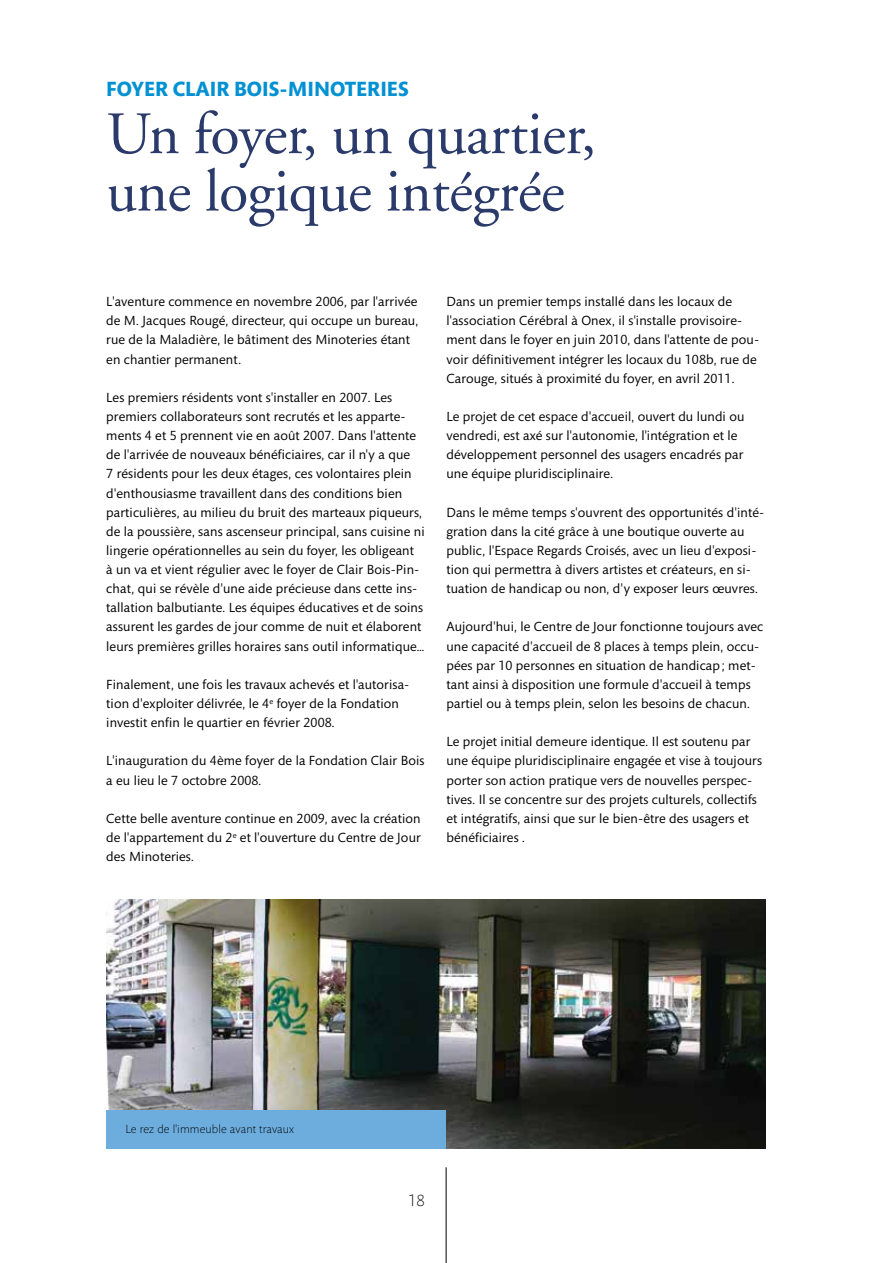
<style>
.page{position:relative;width:893px;height:1263px;background:#fff}
.page>*{position:absolute;margin:0;border:0;box-sizing:border-box;transform-origin:0 0}
.t1{font:60px/57.4px "Adobe Garamond";letter-spacing:-.01em;color:#2a3a6b}
.t2{font:700 21px "Mundo Sans Std";color:#0091d3}
.t3{font:300 16.5px "Mundo Sans Std";color:#000}
.t4{font:13.5px/19.2px "Mundo Sans Std";letter-spacing:.01em;color:#000}
.t5{font:300 12px "Mundo Sans Std";letter-spacing:.01em;color:#000}
</style>
<div class="page">
<hr style="left:446px;top:1167px;width:1px;height:96px;background:#000">
<img style="left:106px;top:899px;width:659px;height:249px">
<div style="left:106px;top:1110px;width:340px;height:38px;background:#6dadde"></div>
<h2 class="t2" style="left:106px;top:77px;width:304px">FOYER CLAIR BOIS-MINOTERIES</h2>
<h1 class="t1" style="left:106px;top:107px;width:491px">Un foyer, un quartier, une logique intégrée</h1>
<p class="t4" style="left:106px;top:292px;width:313px">L'aventure commence en novembre 2006, par l'arrivée de M. Jacques Rougé, directeur, qui occupe un bureau, rue de la Maladière, le bâtiment des Minoteries étant en chantier permanent.</p>
<p class="t4" style="left:106px;top:388px;width:320px">Les premiers résidents vont s'installer en 2007. Les premiers collaborateurs sont recrutés et les apparte&shy;ments 4 et 5 prennent vie en août 2007. Dans l'attente de l'arrivée de nouveaux bénéficiaires, car il n'y a que<br>7 résidents pour les deux étages, ces volontaires plein d'enthousiasme travaillent dans des conditions bien particulières, au milieu du bruit des marteaux piqueurs, de la poussière, sans ascenseur principal, sans cuisine ni lingerie opérationnelles au sein du foyer, les obligeant<br>à un va et vient régulier avec le foyer de Clair Bois-Pin&shy;chat, qui se révèle d'une aide précieuse dans cette ins&shy;tallation balbutiante. Les équipes éducatives et de soins assurent les gardes de jour comme de nuit et élaborent leurs premières grilles horaires sans outil informatique…</p>
<p class="t4" style="left:106px;top:675px;width:305px">Finalement, une fois les travaux achevés et l'autorisa&shy;tion d'exploiter délivrée, le 4<sup>e</sup> foyer de la Fondation investit enfin le quartier en février 2008.</p>
<p class="t4" style="left:106px;top:752px;width:320px">L'inauguration du 4ème foyer de la Fondation Clair Bois a eu lieu le 7 octobre 2008.</p>
<p class="t4" style="left:106px;top:809px;width:316px;text-align:justify">Cette belle aventure continue en 2009, avec la création de l'appartement du 2<sup>e</sup> et l'ouverture du Centre de Jour des Minoteries.</p>
<p class="t4" style="left:446px;top:292px;width:314px">Dans un premier temps installé dans les locaux de l'association Cérébral à Onex, il s'installe provisoire&shy;ment dans le foyer en juin 2010, dans l'attente de pou&shy;voir définitivement intégrer les locaux du 108b, rue de Carouge, situés à proximité du foyer, en avril 2011.</p>
<p class="t4" style="left:446px;top:407px;width:299px">Le projet de cet espace d'accueil, ouvert du lundi ou vendredi, est axé sur l'autonomie, l'intégration et le développement personnel des usagers encadrés par une équipe pluridisciplinaire.</p>
<p class="t4" style="left:446px;top:503px;width:319px">Dans le même temps s'ouvrent des opportunités d'inté&shy;gration dans la cité grâce à une boutique ouverte au public, l'Espace Regards Croisés, avec un lieu d'exposi&shy;tion qui permettra à divers artistes et créateurs, en si&shy;tuation de handicap ou non, d'y exposer leurs œuvres.</p>
<p class="t4" style="left:446px;top:618px;width:318px">Aujourd'hui, le Centre de Jour fonctionne toujours avec une capacité d'accueil de 8 places à temps plein, occu&shy;pées par 10 personnes en situation de handicap ; met&shy;tant ainsi à disposition une formule d'accueil à temps partiel ou à temps plein, selon les besoins de chacun.</p>
<p class="t4" style="left:446px;top:732px;width:317px">Le projet initial demeure identique. Il est soutenu par une équipe pluridisciplinaire engagée et vise à toujours porter son action pratique vers de nouvelles perspec&shy;tives. Il se concentre sur des projets culturels, collectifs et intégratifs, ainsi que sur le bien-être des usagers et bénéficiaires .</p>
<p class="t5" style="left:125px;top:1123px;width:170px">Le rez de l'immeuble avant travaux</p>
<p class="t3" style="left:408px;top:1191px;width:18px">18</p>
</div>
